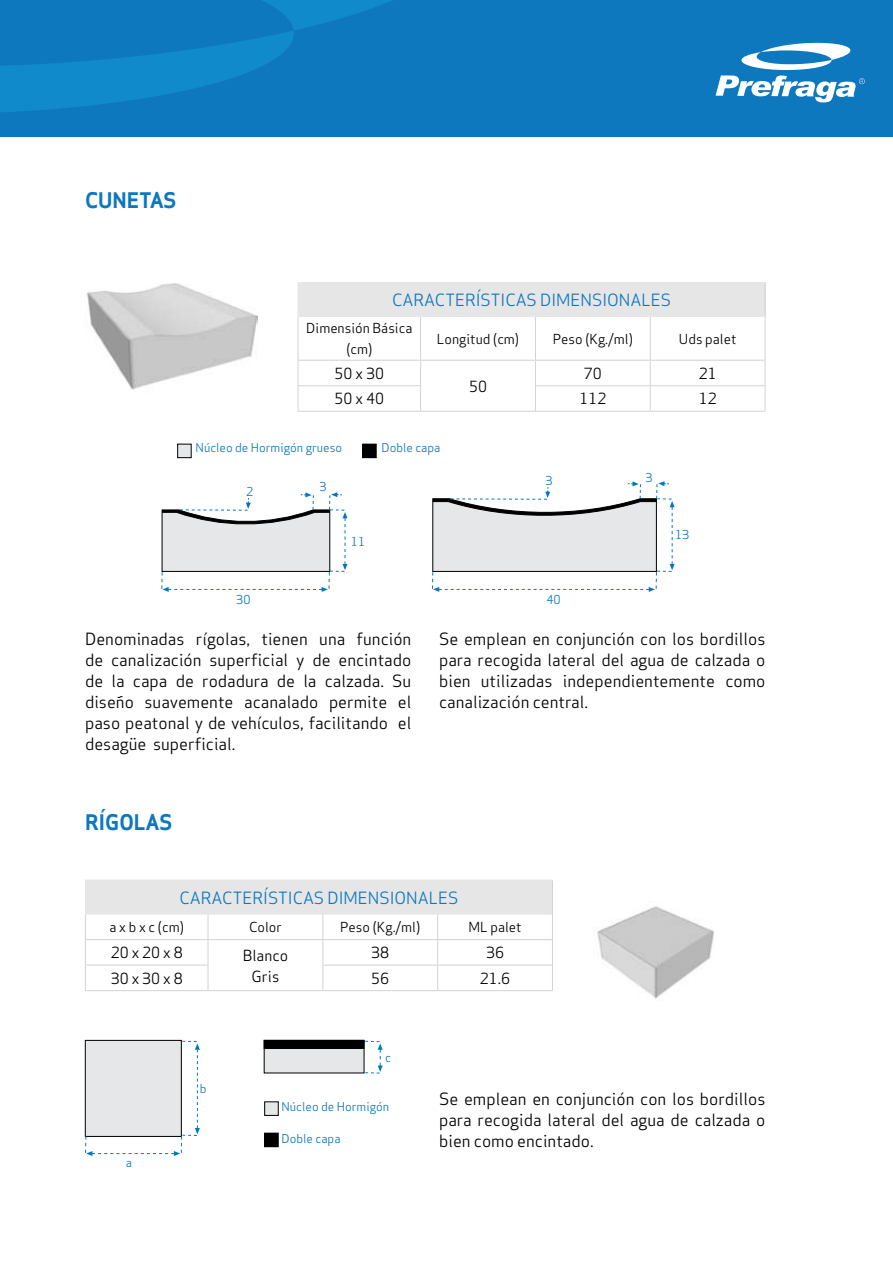
<style>
.page{position:relative;width:893px;height:1263px;background:#fff}
.page>*{position:absolute;margin:0;border:0;box-sizing:border-box;transform-origin:0 0}
.t1{font:21px "Apex Sans T Bold";color:#0e78be}
.t2{font:16.5px/21px "Apex Sans T Book";color:#000;text-align:justify}
.t3{font:16.5px "Apex Sans T Book";color:#0e78be}
.t4{font:15px/21px "Apex Sans T Book";color:#000;text-align:center}
.t5{font:13.5px/21px "Apex Sans T Book";color:#000;text-align:center}
.t6{font:12px "Apex Sans T Book";color:#0e78be}
</style>
<div class="page">
<div style="left:0;top:0;width:893px;height:137px;background:#0e78be"></div>
<svg style="left:0;top:0;width:392px;height:112px"></svg>
<svg style="left:716px;top:42px;width:149px;height:60px"></svg>
<div style="left:85px;top:880px;width:467px;height:34px;background:#e6e6e7"></div>
<hr style="left:552px;top:880px;width:1px;height:34px;background:#d1d3d4">
<svg style="left:85px;top:914px;width:468px;height:76px"></svg>
<hr style="left:85px;top:990px;width:123px;height:1px;background:#d1d3d4">
<hr style="left:208px;top:990px;width:115px;height:1px;background:#d1d3d4">
<hr style="left:323px;top:990px;width:115px;height:1px;background:#d1d3d4">
<hr style="left:438px;top:990px;width:115px;height:1px;background:#d1d3d4">
<hr style="left:438px;top:880px;width:115px;height:1px;background:#e6e6e7">
<hr style="left:85px;top:914px;width:123px;height:1px;background:#e6e6e7">
<hr style="left:208px;top:914px;width:115px;height:1px;background:#e6e6e7">
<hr style="left:323px;top:914px;width:115px;height:1px;background:#e6e6e7">
<hr style="left:438px;top:914px;width:114px;height:1px;background:#e6e6e7">
<img style="left:86px;top:283px;width:171px;height:107px">
<div style="left:178px;top:444px;width:13px;height:14px;background:#e6e7e8"></div>
<div style="left:177px;top:444px;width:15px;height:14px;border:1px solid #000"></div>
<div style="left:363px;top:444px;width:13px;height:14px;background:#000"></div>
<div style="left:362px;top:444px;width:14px;height:14px;border:1px solid #000"></div>
<svg style="left:161px;top:492px;width:186px;height:100px"></svg>
<svg style="left:432px;top:481px;width:243px;height:111px"></svg>
<img style="left:597px;top:906px;width:117px;height:93px">
<div style="left:265px;top:1102px;width:13px;height:13px;background:#e6e7e8"></div>
<div style="left:264px;top:1101px;width:15px;height:15px;border:1px solid #000"></div>
<div style="left:264px;top:1040px;width:100px;height:33px;background:#e6e7e8"></div>
<div style="left:264px;top:1040px;width:100px;height:8px;background:#000"></div>
<div style="left:264px;top:1040px;width:100px;height:9px;border:1px solid #000"></div>
<svg style="left:85px;top:1041px;width:115px;height:115px"></svg>
<svg style="left:365px;top:1041px;width:18px;height:32px"></svg>
<div style="left:265px;top:1133px;width:13px;height:14px;background:#000"></div>
<div style="left:264px;top:1133px;width:14px;height:14px;border:1px solid #000"></div>
<div style="left:298px;top:282px;width:467px;height:34px;background:#e6e6e7"></div>
<hr style="left:765px;top:283px;width:1px;height:33px;background:#d1d3d4">
<svg style="left:298px;top:316px;width:468px;height:95px"></svg>
<hr style="left:298px;top:411px;width:123px;height:1px;background:#d1d3d4">
<hr style="left:421px;top:411px;width:114px;height:1px;background:#d1d3d4">
<hr style="left:535px;top:411px;width:115px;height:1px;background:#d1d3d4">
<hr style="left:650px;top:411px;width:115px;height:1px;background:#d1d3d4">
<hr style="left:298px;top:316px;width:123px;height:1px;background:#e6e6e7">
<hr style="left:421px;top:316px;width:114px;height:1px;background:#e6e6e7">
<hr style="left:535px;top:316px;width:115px;height:1px;background:#e6e6e7">
<hr style="left:650px;top:316px;width:115px;height:1px;background:#e6e6e7">
<p class="t1" style="left:85px;top:187px;width:93px">CUNETAS</p>
<p class="t3" style="left:392px;top:289px;width:280px">CARACTERÍSTICAS DIMENSIONALES</p>
<p class="t5" style="left:306px;top:318px;width:108px">Dimensión Básica (cm)</p>
<p class="t5" style="left:437px;top:328px;width:84px">Longitud (cm)</p>
<p class="t5" style="left:553px;top:328px;width:82px">Peso (Kg./ml)</p>
<p class="t5" style="left:679px;top:328px;width:59px">Uds palet</p>
<p class="t4" style="left:335px;top:363px;width:51px">50 x 30</p>
<p class="t4" style="left:469px;top:376px;width:19px">50</p>
<p class="t4" style="left:584px;top:363px;width:19px">70</p>
<p class="t4" style="left:699px;top:363px;width:19px">21</p>
<p class="t4" style="left:335px;top:388px;width:51px">50 x 40</p>
<p class="t4" style="left:579px;top:388px;width:28px">112</p>
<p class="t4" style="left:699px;top:388px;width:19px">12</p>
<p class="t6" style="left:196px;top:440px;width:148px">Núcleo de Hormigón grueso</p>
<p class="t6" style="left:381px;top:440px;width:61px">Doble capa</p>
<p class="t6" style="left:246px;top:484px;width:9px">2</p>
<p class="t6" style="left:236px;top:591px;width:16px">30</p>
<p class="t6" style="left:320px;top:479px;width:9px">3</p>
<p class="t6" style="left:351px;top:534px;width:16px">11</p>
<p class="t6" style="left:546px;top:472px;width:9px">3</p>
<p class="t6" style="left:646px;top:470px;width:9px">3</p>
<p class="t6" style="left:546px;top:591px;width:16px">40</p>
<p class="t6" style="left:675px;top:527px;width:16px">13</p>
<p class="t2" style="left:85px;top:629px;width:328px">Denominadas rígolas, tienen una función de canalización superficial y de encintado de la capa de rodadura de la calzada. Su diseño suavemente acanalado permite el paso peatonal y de vehículos, facilitando el desagüe superficial.</p>
<p class="t2" style="left:439px;top:629px;width:328px">Se emplean en conjunción con los bordillos para recogida lateral del agua de calzada o bien utilizadas independientemente como canalización central.</p>
<p class="t1" style="left:85px;top:808px;width:89px">RÍGOLAS</p>
<p class="t3" style="left:180px;top:887px;width:280px">CARACTERÍSTICAS DIMENSIONALES</p>
<p class="t5" style="left:110px;top:917px;width:76px">a x b x c (cm)</p>
<p class="t5" style="left:249px;top:917px;width:34px">Color</p>
<p class="t5" style="left:340px;top:917px;width:82px">Peso (Kg./ml)</p>
<p class="t5" style="left:468px;top:917px;width:55px">ML palet</p>
<p class="t4" style="left:111px;top:942px;width:73px">20 x 20 x 8</p>
<p class="t4" style="left:243px;top:944px;width:47px">Blanco<br>Gris</p>
<p class="t4" style="left:371px;top:942px;width:19px">38</p>
<p class="t4" style="left:486px;top:942px;width:19px">36</p>
<p class="t4" style="left:111px;top:968px;width:73px">30 x 30 x 8</p>
<p class="t4" style="left:371px;top:968px;width:19px">56</p>
<p class="t4" style="left:480px;top:968px;width:32px">21.6</p>
<p class="t6" style="left:126px;top:1155px;width:8px">a</p>
<p class="t6" style="left:200px;top:1081px;width:8px">b</p>
<p class="t6" style="left:385px;top:1050px;width:7px">c</p>
<p class="t6" style="left:282px;top:1099px;width:109px">Núcleo de Hormigón</p>
<p class="t6" style="left:282px;top:1131px;width:61px">Doble capa</p>
<p class="t2" style="left:439px;top:1088px;width:328px">Se emplean en conjunción con los bordillos para recogida lateral del agua de calzada o bien como encintado.</p>
</div>
